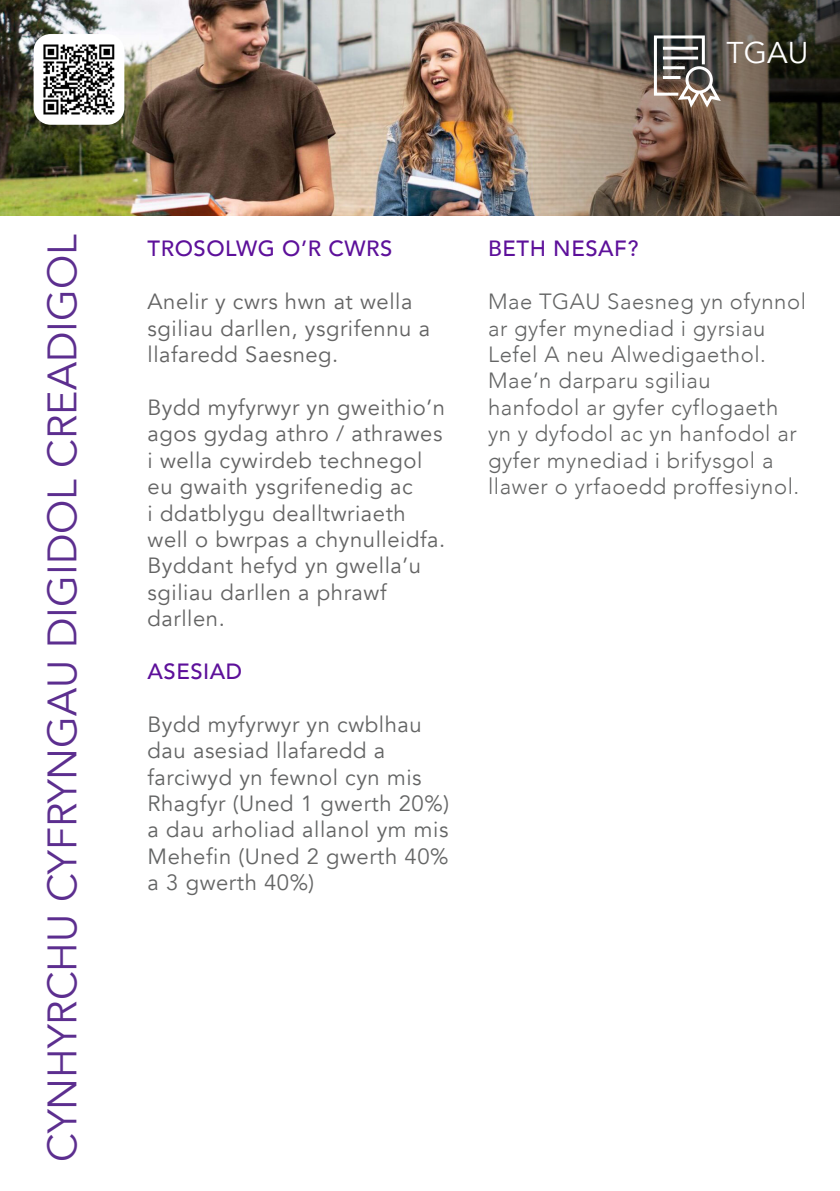
<style>
.page{position:relative;width:840px;height:1191px;background:#fff}
.page>*{position:absolute;margin:0;border:0;box-sizing:border-box;transform-origin:0 0}
.t1{font:41px "Avenir";color:#5c2e8f}
.t2{font:30px "Avenir";color:#fff}
.t3{font:22px/26.4px "Avenir";letter-spacing:.025em;color:#646464}
.t4{font:300 22px/26.4px "Avenir";letter-spacing:.025em;color:#646565}
.t5{font:22px/26.4px "Avenir";letter-spacing:.025em;color:#646565}
.t6{font:500 22px "Avenir";letter-spacing:.025em;color:#5d109a}
</style>
<div class="page">
<img style="left:0;top:0;width:465px;height:215px">
<img style="left:465px;top:0;width:374px;height:215px">
<svg style="left:652px;top:34px;width:71px;height:77px;background:#756d66"></svg>
<hr style="left:662px;top:47px;width:35px;height:3px;background:#fff">
<hr style="left:662px;top:56px;width:35px;height:3px;background:#fff">
<hr style="left:662px;top:66px;width:22px;height:3px;background:#fff">
<hr style="left:662px;top:76px;width:18px;height:3px;background:#fff">
<img style="left:34px;top:34px;width:90px;height:91px">
<p class="t2" style="left:726px;top:35px;width:83px">TGAU</p>
<p class="t1" style="left:38px;top:1162px;width:929px;rotate:-90deg">CYNHYRCHU CYFRYNGAU DIGIDOL CREADIGOL</p>
<p class="t6" style="left:147px;top:230px;width:246px">TROSOLWG O’R CWRS</p>
<p class="t3" style="left:147px;top:289px;width:284px">Anelir y cwrs hwn at wella sgiliau darllen, ysgrifennu a llafaredd Saesneg.</p>
<p class="t3" style="left:147px;top:394px;width:299px">Bydd myfyrwyr yn gweithio’n agos gydag athro / athrawes i wella cywirdeb technegol eu gwaith ysgrifenedig ac<br>i ddatblygu dealltwriaeth well o bwrpas a chynulleidfa.<br>Byddant hefyd yn gwella’u sgiliau darllen a phrawf darllen.</p>
<p class="t6" style="left:147px;top:652px;width:96px">ASESIAD</p>
<p class="t5" style="left:147px;top:711px;width:303px">Bydd myfyrwyr yn cwblhau dau asesiad llafaredd a farciwyd yn fewnol cyn mis<br>Rhagfyr (Uned 1 gwerth 20%) a dau arholiad allanol ym mis<br>Mehefin (Uned 2 gwerth 40% a 3 gwerth 40%)</p>
<p class="t6" style="left:488px;top:230px;width:152px">BETH NESAF?</p>
<p class="t4" style="left:488px;top:288px;width:319px">Mae TGAU Saesneg yn ofynnol ar gyfer mynediad i gyrsiau<br>Lefel A neu Alwedigaethol.<br>Mae’n darparu sgiliau hanfodol ar gyfer cyflogaeth yn y dyfodol ac yn hanfodol ar gyfer mynediad i brifysgol a llawer o yrfaoedd proffesiynol.</p>
</div>
